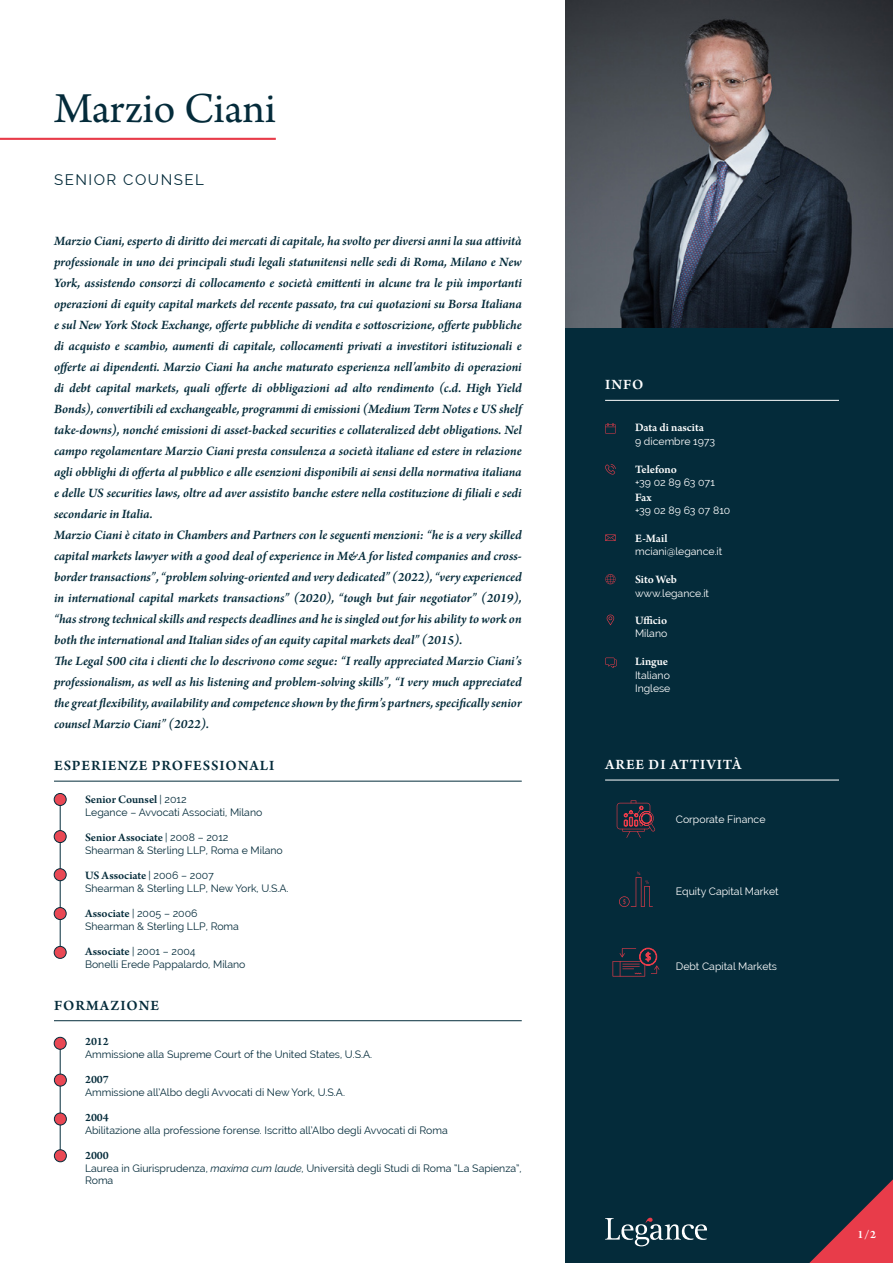
<style>
.page{position:relative;width:893px;height:1263px;background:#fff}
.page>*{position:absolute;margin:0;border:0;box-sizing:border-box;transform-origin:0 0}
.t1{font:45px "Arno Pro";letter-spacing:-.005em;color:#042b3a}
.t2{font:600 15px "Arno Pro";letter-spacing:.06em;color:#042b3a}
.t3{font:600 15px "Arno Pro";letter-spacing:.06em;color:#fff}
.t4{font:15px "Raleway";letter-spacing:.1em;color:#042b3a}
.t5{font:italic 600 13.5px/21px "Arno Pro";letter-spacing:-.005em;color:#042b3a}
.t6{font:600 12px "Arno Pro";color:#042b3a}
.t7{font:600 12px "Arno Pro";color:#fff}
.t8{font:10.5px/12.6px "Raleway";color:#042b3a}
.t9{font:10.5px/13.5px "Raleway";color:#fff}
.s1{font-family:"Raleway";font-weight:400;font-size:10.5px}
.s2{font-family:"Arno Pro";font-weight:600;font-size:12px}
.s3{font-style:italic}
</style>
<div class="page">
<hr style="left:54px;top:781px;width:468px;height:1px;background:#042d3b">
<hr style="left:60px;top:799px;width:1px;height:153px;background:#042d3b">
<div style="left:54px;top:793px;width:12px;height:12px;background:#e94854;border-radius:50%"></div>
<div style="left:54px;top:793px;width:12px;height:13px;border:1px solid #042b3a;border-radius:50%"></div>
<div style="left:54px;top:830px;width:12px;height:12px;background:#e94854;border-radius:50%"></div>
<div style="left:54px;top:830px;width:12px;height:13px;border:1px solid #042b3a;border-radius:50%"></div>
<div style="left:54px;top:869px;width:12px;height:12px;background:#e94854;border-radius:50%"></div>
<div style="left:54px;top:868px;width:12px;height:13px;border:1px solid #042b3a;border-radius:50%"></div>
<div style="left:54px;top:907px;width:12px;height:12px;background:#e94854;border-radius:50%"></div>
<div style="left:54px;top:907px;width:12px;height:13px;border:1px solid #042b3a;border-radius:50%"></div>
<div style="left:54px;top:946px;width:12px;height:12px;background:#e94854;border-radius:50%"></div>
<div style="left:54px;top:946px;width:12px;height:12px;border:1px solid #042b3a;border-radius:50%"></div>
<div style="left:566px;top:306px;width:327px;height:957px;background:#042b3a"></div>
<img style="left:566px;top:0;width:327px;height:327px">
<svg style="left:605px;top:1218px;width:102px;height:28px"></svg>
<svg style="left:809px;top:1179px;width:84px;height:84px"></svg>
<hr style="left:0;top:138px;width:276px;height:2px;background:#e83c4a">
<hr style="left:54px;top:1020px;width:468px;height:1px;background:#042d3b">
<hr style="left:60px;top:1041px;width:1px;height:115px;background:#042d3b">
<div style="left:54px;top:1037px;width:12px;height:12px;background:#e94854;border-radius:50%"></div>
<div style="left:54px;top:1037px;width:12px;height:12px;border:1px solid #042b3a;border-radius:50%"></div>
<div style="left:54px;top:1074px;width:12px;height:12px;background:#e94854;border-radius:50%"></div>
<div style="left:54px;top:1074px;width:13px;height:12px;border:1px solid #042b3a;border-radius:50%"></div>
<div style="left:54px;top:1113px;width:12px;height:12px;background:#e94854;border-radius:50%"></div>
<div style="left:54px;top:1113px;width:13px;height:12px;border:1px solid #042b3a;border-radius:50%"></div>
<div style="left:54px;top:1150px;width:12px;height:12px;background:#e94854;border-radius:50%"></div>
<div style="left:54px;top:1149px;width:13px;height:13px;border:1px solid #042b3a;border-radius:50%"></div>
<svg style="left:607px;top:615px;width:7px;height:10px"></svg>
<svg style="left:605px;top:534px;width:11px;height:7px"></svg>
<svg style="left:605px;top:464px;width:11px;height:11px"></svg>
<svg style="left:605px;top:574px;width:11px;height:10px"></svg>
<svg style="left:605px;top:423px;width:11px;height:10px"></svg>
<svg style="left:605px;top:658px;width:12px;height:10px"></svg>
<hr style="left:605px;top:400px;width:234px;height:1px;background:#fff">
<hr style="left:605px;top:780px;width:234px;height:1px;background:#fff">
<svg style="left:617px;top:800px;width:38px;height:38px"></svg>
<svg style="left:619px;top:872px;width:34px;height:35px"></svg>
<svg style="left:612px;top:948px;width:47px;height:28px"></svg>
<h1 class="t1" style="left:54px;top:83px;width:223px">Marzio Ciani</h1>
<p class="t4" style="left:54px;top:171px;width:151px">SENIOR COUNSEL</p>
<p class="t5" style="left:54px;top:231px;width:469px">Marzio Ciani, esperto di diritto dei mercati di capitale, ha svolto per diversi anni la sua attività professionale in uno dei principali studi legali statunitensi nelle sedi di Roma, Milano e New York, assistendo consorzi di collocamento e società emittenti in alcune tra le più importanti operazioni di equity capital markets del recente passato, tra cui quotazioni su Borsa Italiana e sul New York Stock Exchange, offerte pubbliche di vendita e sottoscrizione, offerte pubbliche di acquisto e scambio, aumenti di capitale, collocamenti privati a investitori istituzionali e offerte ai dipendenti. Marzio Ciani ha anche maturato esperienza nell’ambito di operazioni di debt capital markets, quali offerte di obbligazioni ad alto rendimento (c.d. High Yield Bonds), convertibili ed exchangeable, programmi di emissioni (Medium Term Notes e US shelf take-downs), nonché emissioni di asset-backed securities e collateralized debt obligations. Nel campo regolamentare Marzio Ciani presta consulenza a società italiane ed estere in relazione agli obblighi di offerta al pubblico e alle esenzioni disponibili ai sensi della normativa italiana e delle US securities laws, oltre ad aver assistito banche estere nella costituzione di filiali e sedi secondarie in Italia.<br>Marzio Ciani è citato in Chambers and Partners con le seguenti menzioni: “he is a very skilled capital markets lawyer with a good deal of experience in M&amp;A for listed companies and cross&shy;border transactions”, “problem solving-oriented and very dedicated” (2022), “very experienced in international capital markets transactions” (2020), “tough but fair negotiator” (2019), “has strong technical skills and respects deadlines and he is singled out for his ability to work on both the international and Italian sides of an equity capital markets deal” (2015).<br>The Legal 500 cita i clienti che lo descrivono come segue: “I really appreciated Marzio Ciani’s professionalism, as well as his listening and problem-solving skills”, “I very much appreciated the great flexibility, availability and competence shown by the firm’s partners, specifically senior counsel Marzio Ciani” (2022).</p>
<p class="t2" style="left:54px;top:757px;width:222px">ESPERIENZE PROFESSIONALI</p>
<p class="t6" style="left:85px;top:793px;width:103px">Senior Counsel <span class="s1">| 2012</span></p>
<p class="t8" style="left:85px;top:806px;width:179px">Legance – Avvocati Associati, Milano</p>
<p class="t6" style="left:85px;top:830px;width:145px">Senior Associate <span class="s1">| 2008 – 2012</span></p>
<p class="t8" style="left:85px;top:844px;width:199px">Shearman &amp; Sterling LLP, Roma e Milano</p>
<p class="t6" style="left:85px;top:868px;width:130px">US Associate <span class="s1">| 2006 – 2007</span></p>
<p class="t8" style="left:85px;top:882px;width:205px">Shearman &amp; Sterling LLP, New York, U.S.A.</p>
<p class="t8" style="left:85px;top:907px;width:155px"><span class="s2">Associate</span> | 2005 – 2006<br>Shearman &amp; Sterling LLP, Roma</p>
<p class="t8" style="left:85px;top:945px;width:162px"><span class="s2">Associate</span> | 2001 – 2004<br>Bonelli Erede Pappalardo, Milano</p>
<p class="t2" style="left:54px;top:997px;width:107px">FORMAZIONE</p>
<p class="t6" style="left:85px;top:1035px;width:25px">2012</p>
<p class="t8" style="left:85px;top:1048px;width:289px">Ammissione alla Supreme Court of the United States, U.S.A.</p>
<p class="t6" style="left:85px;top:1073px;width:25px">2007</p>
<p class="t8" style="left:85px;top:1086px;width:261px">Ammissione all’Albo degli Avvocati di New York, U.S.A.</p>
<p class="t6" style="left:85px;top:1111px;width:25px">2004</p>
<p class="t8" style="left:85px;top:1124px;width:364px">Abilitazione alla professione forense. Iscritto all’Albo degli Avvocati di Roma</p>
<p class="t6" style="left:85px;top:1148px;width:25px">2000</p>
<p class="t8" style="left:85px;top:1162px;width:438px">Laurea in Giurisprudenza, <span class="s3">maxima cum laude</span>, Università degli Studi di Roma “La Sapienza”,<br>Roma</p>
<p class="t3" style="left:605px;top:376px;width:40px">INFO</p>
<p class="t7" style="left:635px;top:421px;width:70px">Data di nascita</p>
<p class="t9" style="left:635px;top:434px;width:82px">9 dicembre 1973</p>
<p class="t7" style="left:635px;top:462px;width:43px">Telefono</p>
<p class="t9" style="left:635px;top:476px;width:81px">+39 02 89 63 071</p>
<p class="t7" style="left:635px;top:490px;width:18px">Fax</p>
<p class="t9" style="left:635px;top:504px;width:97px">+39 02 89 63 07 810</p>
<p class="t7" style="left:635px;top:531px;width:34px">E-Mail</p>
<p class="t9" style="left:635px;top:545px;width:89px">mciani@legance.it</p>
<p class="t7" style="left:635px;top:573px;width:43px">Sito Web</p>
<p class="t9" style="left:635px;top:586px;width:76px">www.legance.it</p>
<p class="t7" style="left:635px;top:613px;width:34px">Ufficio</p>
<p class="t9" style="left:635px;top:627px;width:34px">Milano</p>
<p class="t7" style="left:635px;top:655px;width:35px">Lingue</p>
<p class="t9" style="left:635px;top:668px;width:37px">Italiano<br>Inglese</p>
<p class="t3" style="left:605px;top:756px;width:138px">AREE DI ATTIVITÀ</p>
<p class="t9" style="left:676px;top:812px;width:91px">Corporate Finance</p>
<p class="t9" style="left:676px;top:885px;width:104px">Equity Capital Market</p>
<p class="t9" style="left:676px;top:959px;width:103px">Debt Capital Markets</p>
<p class="t7" style="left:857px;top:1228px;width:20px">1/2</p>
</div>
